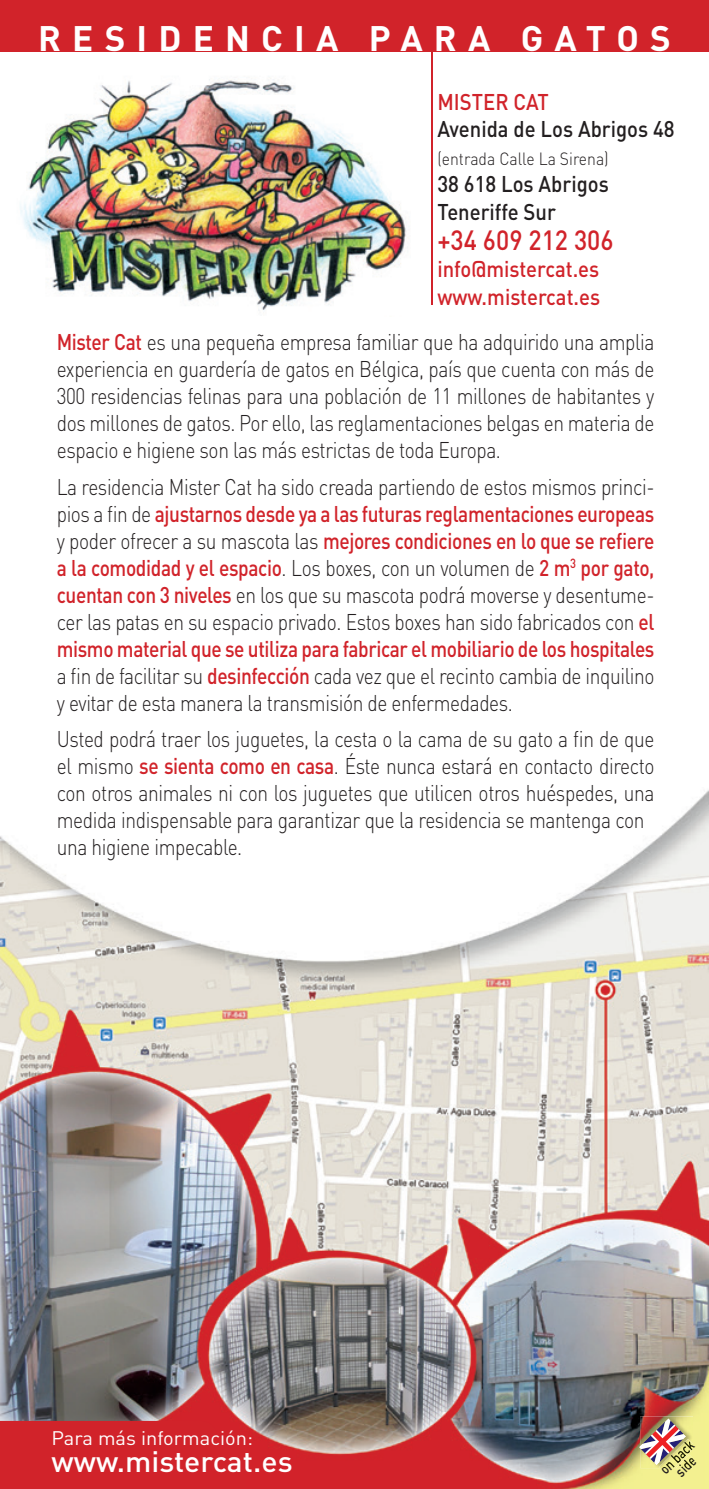
<style>
.page{position:relative;width:709px;height:1489px;background:#fff}
.page>*{position:absolute;margin:0;border:0;box-sizing:border-box;transform-origin:0 0}
.t1{font:700 35px "DIN";letter-spacing:.32em;color:#fff}
.t2{font:500 29px "DIN";color:#fff}
.t3{font:500 27.5px "DIN";color:#d1232a;scale:.9 1}
.t4{font:300 22.5px/27px "DIN";letter-spacing:-.02em;color:#231f20;text-align:justify;scale:.85 1}
.t5{font:500 22.5px/27.5px "DIN";color:#231f20;scale:.9 1}
.t6{font:500 22.5px/27.5px "DIN";color:#d1232a;scale:.9 1}
.t7{font:19.5px "DIN";color:#fff}
.t8{font:300 17.5px "DIN";color:#231f20;scale:.9 1}
.t9{font:500 15px "DIN";color:#231f20;scale:.8 1}
.s1{font-weight:500;color:#d1232a}
</style>
<div class="page">
<img style="left:0;top:51px;width:709px;height:1437px">
<img style="left:7px;top:66px;width:410px;height:251px">
<div style="left:0;top:0;width:709px;height:51px;background:#d1232a"></div>
<hr style="left:431px;top:51px;width:1px;height:254px;background:#d1232a">
<div style="left:0;top:1441px;width:245px;height:47px;background:#d1232a"></div>
<div style="left:0;top:1420px;width:218px;height:21px;background:#d1232a"></div>
<img style="left:640px;top:1416px;width:53px;height:51px">
<img style="left:659px;top:1438px;width:34px;height:29px">
<img style="left:676px;top:1454px;width:17px;height:13px">
<svg style="left:639px;top:1417px;width:47px;height:47px"></svg>
<h1 class="t1" style="left:38px;top:16px;width:634px">RESIDENCIA PARA GATOS</h1>
<p class="t6" style="left:437px;top:87px;width:125px">MISTER CAT</p>
<p class="t5" style="left:437px;top:114px;width:265px">Avenida de Los Abrigos 48</p>
<p class="t8" style="left:437px;top:147px;width:192px">(entrada Calle La Sirena)</p>
<p class="t5" style="left:437px;top:169px;width:192px">38 618 Los Abrigos<br>Teneriffe Sur</p>
<p class="t3" style="left:437px;top:222px;width:197px">+34 609 212 306</p>
<p class="t6" style="left:437px;top:254px;width:182px">info@mistercat.es www.mistercat.es</p>
<p class="t4" style="left:57px;top:328px;width:704px"><span class="s1">Mister Cat</span> es una pequeña empresa familiar que ha adquirido una amplia experiencia en guardería de gatos en Bélgica, país que cuenta con más de 300 residencias felinas para una población de 11 millones de habitantes y dos millones de gatos. Por ello, las reglamentaciones belgas en materia de espacio e higiene son las más estrictas de toda Europa.</p>
<p class="t4" style="left:57px;top:473px;width:704px">La residencia Mister Cat ha sido creada partiendo de estos mismos princi&shy;pios a fin de <span class="s1">ajustarnos desde ya a las futuras reglamentaciones europeas </span>y poder ofrecer a su mascota las <span class="s1">mejores condiciones en lo que se refiere a la comodidad y el espacio</span>. Los boxes, con un volumen de <span class="s1">2 m</span><sup>3</sup> <span class="s1">por gato, cuentan con 3 niveles</span> en los que su mascota podrá moverse y desentume&shy;cer las patas en su espacio privado. Estos boxes han sido fabricados con <span class="s1">el mismo material que se utiliza para fabricar el mobiliario de los hospitales </span>a fin de facilitar su <span class="s1">desinfección</span> cada vez que el recinto cambia de inquilino y evitar de esta manera la transmisión de enfermedades.</p>
<p class="t4" style="left:57px;top:725px;width:704px;text-align:left">Usted podrá traer los juguetes, la cesta o la cama de su gato a fin de que el mismo <span class="s1">se sienta como en casa</span>. Éste nunca estará en contacto directo con otros animales ni con los juguetes que utilicen otros huéspedes, una medida indispensable para garantizar que la residencia se mantenga con una higiene impecable.</p>
<p class="t7" style="left:51px;top:1425px;width:203px">Para más información:</p>
<p class="t2" style="left:51px;top:1442px;width:243px">www.mistercat.es</p>
<p class="t9" style="left:671px;top:1466px;width:29px;rotate:-44deg">side</p>
</div>
